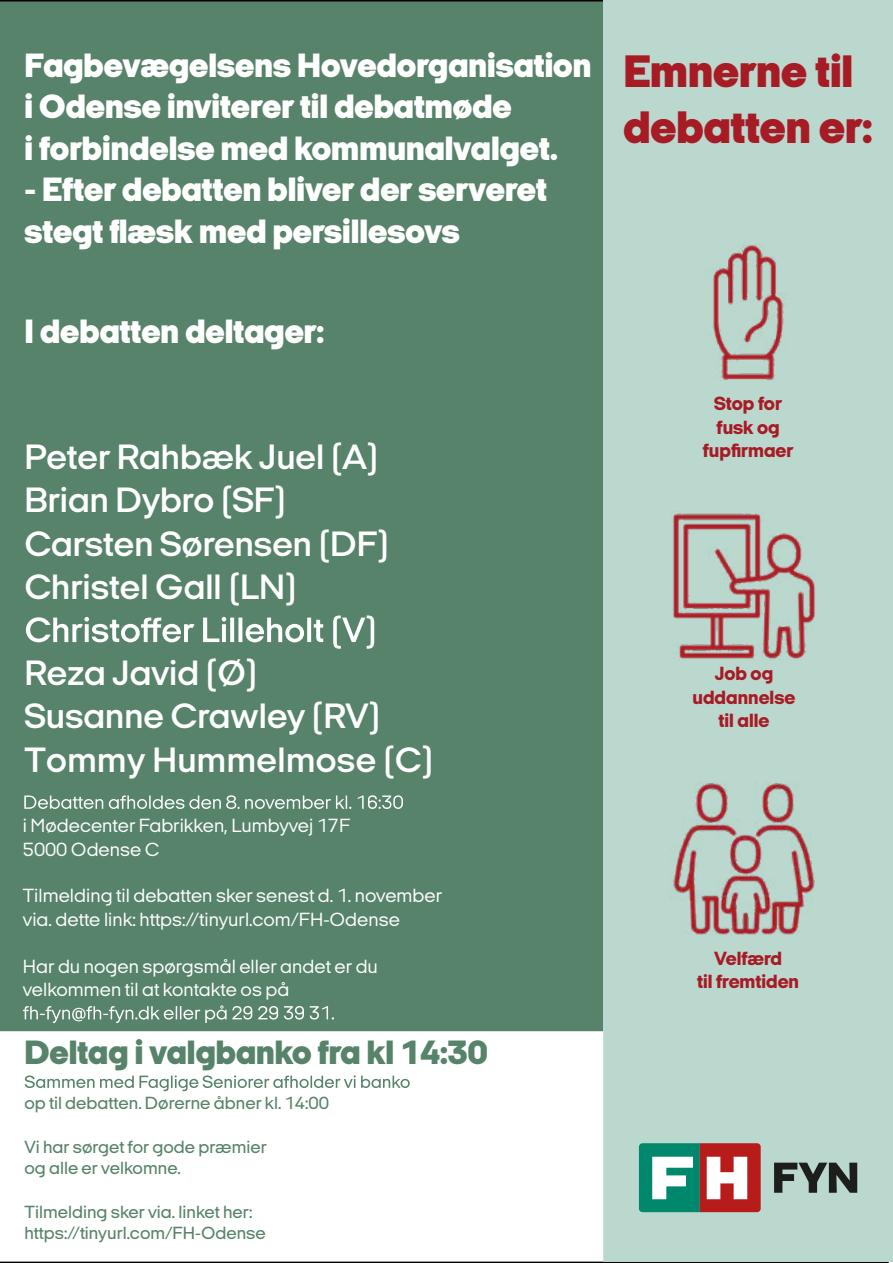
<style>
.page{position:relative;width:893px;height:1263px;background:#fff}
.page>*{position:absolute;margin:0;border:0;box-sizing:border-box;transform-origin:0 0}
.t1{font:900 46.5px/55.8px "Italian Plate No 2 Expanded";color:#a71b25}
.t2{font:600 36px/43.2px "Italian Plate No 2 Expanded";color:#fff}
.t3{font:900 34.5px/41.4px "Italian Plate No 2 Expanded";color:#fff}
.t4{font:900 34.5px "Italian Plate No 2 Expanded";color:#57836a}
.t5{font:19.5px/23.4px "Italian Plate No 2 Expanded";color:#fff}
.t6{font:800 19.5px/23.4px "Italian Plate No 2 Expanded";color:#a71b25;text-align:center}
.t7{font:500 18px/21.6px "Italian Plate No 2 Expanded";color:#57836a}
</style>
<div class="page">
<div style="left:0;top:0;width:889px;height:1263px;background:#57836a"></div>
<div style="left:603px;top:0;width:290px;height:1261px;background:#bad8ce"></div>
<img style="left:712px;top:245px;width:72px;height:135px">
<div style="left:24px;top:317px;width:438px;height:81px;background:#57836a"></div>
<svg style="left:26px;top:615px;width:348px;height:34px"></svg>
<svg style="left:24px;top:795px;width:379px;height:14px"></svg>
<svg style="left:23px;top:1005px;width:311px;height:18px"></svg>
<div style="left:0;top:1031px;width:603px;height:230px;background:#fff;border:2px solid #fff"></div>
<svg style="left:25px;top:1075px;width:385px;height:16px"></svg>
<img style="left:673px;top:783px;width:142px;height:151px">
<img style="left:672px;top:513px;width:143px;height:146px">
<svg style="left:639px;top:1143px;width:122px;height:69px"></svg>
<svg style="left:774px;top:1163px;width:83px;height:30px"></svg>
<h3 class="t3" style="left:24px;top:44px;width:568px">Fagbevægelsens Hovedorganisation i Odense inviterer til debatmøde<br>i forbindelse med kommunalvalget.</h3>
<h3 class="t3" style="left:24px;top:168px;width:524px">- Efter debatten bliver der serveret stegt flæsk med persillesovs</h3>
<h3 class="t3" style="left:24px;top:310px;width:301px">I debatten deltager:</h3>
<h2 class="t2" style="left:24px;top:435px;width:366px">Peter Rahbæk Juel (A)<br>Brian Dybro (SF)<br>Carsten Sørensen (DF)<br>Christel Gall (LN)</h2>
<h2 class="t2" style="left:24px;top:651px;width:410px">Reza Javid (Ø)<br>Susanne Crawley (RV)<br>Tommy Hummelmose (C)</h2>
<p class="t5" style="left:23px;top:814px;width:329px">i Mødecenter Fabrikken, Lumbyvej 17F<br>5000 Odense C</p>
<p class="t5" style="left:23px;top:884px;width:421px">Tilmelding til debatten sker senest d. 1. november via. dette link: https://tinyurl.com/FH-Odense</p>
<p class="t5" style="left:23px;top:954px;width:357px">Har du nogen spørgsmål eller andet er du velkommen til at kontakte os på</p>
<h3 class="t4" style="left:24px;top:1034px;width:465px">Deltag i valgbanko fra kl 14:30</h3>
<p class="t7" style="left:24px;top:1092px;width:306px">op til debatten. Dørerne åbner kl. 14:00</p>
<p class="t7" style="left:24px;top:1136px;width:244px">Vi har sørget for gode præmier og alle er velkomne.</p>
<p class="t7" style="left:24px;top:1200px;width:243px">Tilmelding sker via. linket her: https://tinyurl.com/FH-Odense</p>
<h1 class="t1" style="left:623px;top:43px;width:251px">Emnerne til debatten er:</h1>
<p class="t6" style="left:703px;top:392px;width:92px">Stop for fusk og fupfirmaer</p>
<p class="t6" style="left:693px;top:662px;width:104px">Job og uddannelse til alle</p>
<p class="t6" style="left:697px;top:946px;width:103px">Velfærd<br>til fremtiden</p>
</div>
